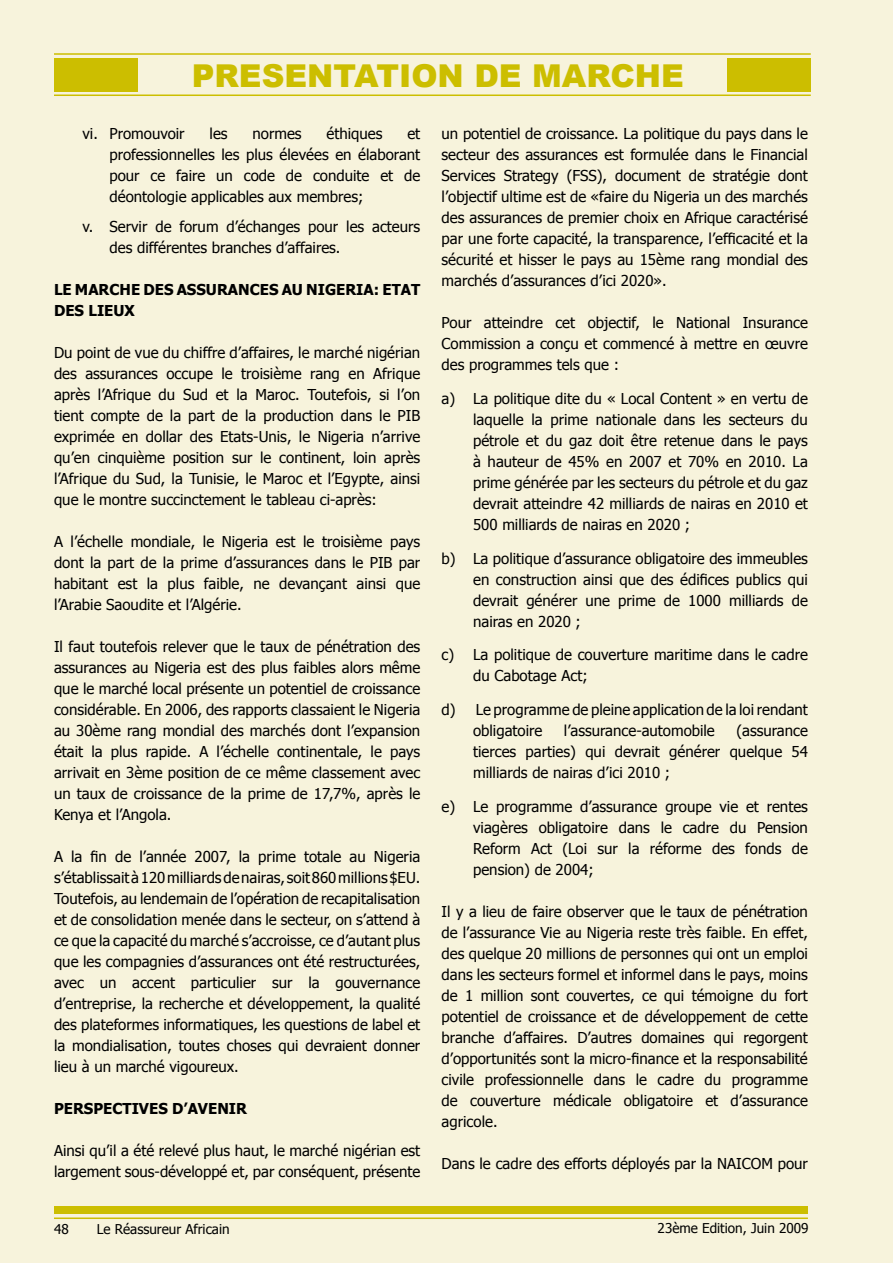
<style>
.page{position:relative;width:893px;height:1263px;background:#f7f3dc}
.page>*{position:absolute;margin:0;border:0;box-sizing:border-box;transform-origin:0 0}
.t1{font:900 31.5px "Arial";color:#ccbe00}
.t2{font:15px/21px "Tahoma";color:#000;text-align:justify}
.t3{font:700 15px/21px "Tahoma";color:#000}
.t4{font:13.5px "Tahoma";color:#000}
</style>
<div class="page">
<div style="left:54px;top:1207px;width:754px;height:7px;background:#ccbe00"></div>
<hr style="left:54px;top:1217px;width:754px;height:2px;background:#ccbe00">
<hr style="left:54px;top:94px;width:757px;height:2px;background:#ccbe00">
<hr style="left:54px;top:53px;width:757px;height:2px;background:#ccbe00">
<div style="left:727px;top:58px;width:84px;height:34px;background:#ccbe00"></div>
<div style="left:54px;top:58px;width:83px;height:34px;background:#ccbe00"></div>
<h1 class="t1" style="left:192px;top:58px;width:494px">PRESENTATION DE MARCHE</h1>
<p class="t2" style="left:82px;top:123px;width:104px">vi. Promouvoir</p>
<p class="t2" style="left:210px;top:123px;width:20px">les</p>
<p class="t2" style="left:253px;top:123px;width:51px">normes</p>
<p class="t2" style="left:327px;top:123px;width:57px">éthiques</p>
<p class="t2" style="left:110px;top:123px;width:312px;text-indent:298px">et professionnelles les plus élevées en élaborant pour ce faire un code de conduite et de déontologie applicables aux membres;</p>
<p class="t2" style="left:110px;top:215px;width:312px;text-indent:-27px">v. Servir de forum d’échanges pour les acteurs des différentes branches d’affaires.</p>
<p class="t3" style="left:54px;top:278px;width:368px">LE MARCHE DES ASSURANCES AU NIGERIA: ETAT<br>DES LIEUX</p>
<p class="t2" style="left:54px;top:341px;width:368px">Du point de vue du chiffre d’affaires, le marché nigérian des assurances occupe le troisième rang en Afrique après l’Afrique du Sud et la Maroc. Toutefois, si l’on tient compte de la part de la production dans le PIB exprimée en dollar des Etats-Unis, le Nigeria n’arrive qu’en cinquième position sur le continent, loin après l’Afrique du Sud, la Tunisie, le Maroc et l’Egypte, ainsi que le montre succinctement le tableau ci-après:</p>
<p class="t2" style="left:54px;top:530px;width:368px">A l’échelle mondiale, le Nigeria est le troisième pays dont la part de la prime d’assurances dans le PIB par habitant est la plus faible, ne devançant ainsi que l’Arabie Saoudite et l’Algérie.</p>
<p class="t2" style="left:54px;top:635px;width:368px">Il faut toutefois relever que le taux de pénétration des assurances au Nigeria est des plus faibles alors même que le marché local présente un potentiel de croissance considérable. En 2006, des rapports classaient le Nigeria au 30ème rang mondial des marchés dont l’expansion était la plus rapide. A l’échelle continentale, le pays arrivait en 3ème position de ce même classement avec un taux de croissance de la prime de 1 7,7%, après le Kenya et l’Angola.</p>
<p class="t2" style="left:54px;top:845px;width:368px">A la fin de l’année 2007, la prime totale au Nigeria s’établissait à 1 20 milliards de nairas, soit 860 millions $EU.<br>Toutefois, au lendemain de l’opération de recapitalisation et de consolidation menée dans le secteur, on s’attend à ce que la capacité du marché s’accroisse, ce d’autant plus que les compagnies d’assurances ont été restructurées, avec un accent particulier sur la gouvernance d’entreprise, la recherche et développement, la qualité des plateformes informatiques, les questions de label et la mondialisation, toutes choses qui devraient donner lieu à un marché vigoureux.</p>
<p class="t3" style="left:54px;top:1097px;width:195px">PERSPECTIVES D’AVENIR</p>
<p class="t2" style="left:54px;top:1139px;width:368px">Ainsi qu’il a été relevé plus haut, le marché nigérian est largement sous-développé et, par conséquent, présente</p>
<p class="t2" style="left:442px;top:123px;width:368px">un potentiel de croissance. La politique du pays dans le secteur des assurances est formulée dans le Financial Services Strategy (FSS), document de stratégie dont l’objectif ultime est de «faire du Nigeria un des marchés des assurances de premier choix en Afrique caractérisé par une forte capacité, la transparence, l’efficacité et la sécurité et hisser le pays au 1 5ème rang mondial des marchés d’assurances d’ici 2020».</p>
<p class="t2" style="left:442px;top:312px;width:368px">Pour atteindre cet objectif, le National Insurance Commission a conçu et commencé à mettre en œuvre des programmes tels que :</p>
<p class="t2" style="left:473px;top:387px;width:336px;text-indent:-32px">a) La politique dite du « Local Content » en vertu de laquelle la prime nationale dans les secteurs du pétrole et du gaz doit être retenue dans le pays à hauteur de 45% en 2007 et 70% en 201 0. La prime générée par les secteurs du pétrole et du gaz devrait atteindre 42 milliards de nairas en 2010 et 500 milliards de nairas en 2020 ;</p>
<p class="t2" style="left:473px;top:547px;width:336px;text-indent:-32px">b) La politique d’assurance obligatoire des immeubles en construction ainsi que des édifices publics qui devrait générer une prime de 1000 milliards de nairas en 2020 ;</p>
<p class="t2" style="left:473px;top:644px;width:336px;text-indent:-32px">c) La politique de couverture maritime dans le cadre du Cabotage Act;</p>
<p class="t2" style="left:473px;top:699px;width:336px;text-indent:-32px">d) Le programme de pleine application de la loi rendant obligatoire</p>
<p class="t2" style="left:473px;top:720px;width:336px;text-indent:263px">(assurance tierces parties) qui devrait générer quelque 54 milliards de nairas d’ici 2010 ;</p>
<p class="t2" style="left:473px;top:795px;width:336px;text-indent:-32px">e) Le programme d’assurance groupe vie et rentes viagères obligatoire dans le cadre du Pension Reform Act (Loi sur la réforme des fonds de pension) de 2004;</p>
<p class="t2" style="left:442px;top:900px;width:368px">Il y a lieu de faire observer que le taux de pénétration de l’assurance Vie au Nigeria reste très faible. En effet, des quelque 20 millions de personnes qui ont un emploi dans les secteurs formel et informel dans le pays, moins de 1 million sont couvertes, ce qui témoigne du fort potentiel de croissance et de développement de cette branche d’affaires. D’autres domaines qui regorgent d’opportunités sont la micro-finance et la responsabilité civile professionnelle dans le cadre du programme de couverture médicale obligatoire et d’assurance agricole.</p>
<p class="t2" style="left:442px;top:1152px;width:368px">Dans le cadre des efforts déployés par la NAICOM pour</p>
<p class="t2" style="left:564px;top:720px;width:152px">l’assurance-automobile</p>
<p class="t4" style="left:54px;top:1220px;width:16px">48</p>
<p class="t4" style="left:97px;top:1220px;width:134px">Le Réassureur Africain</p>
<p class="t4" style="left:658px;top:1219px;width:152px">23ème Edition, Juin 2009</p>
</div>
